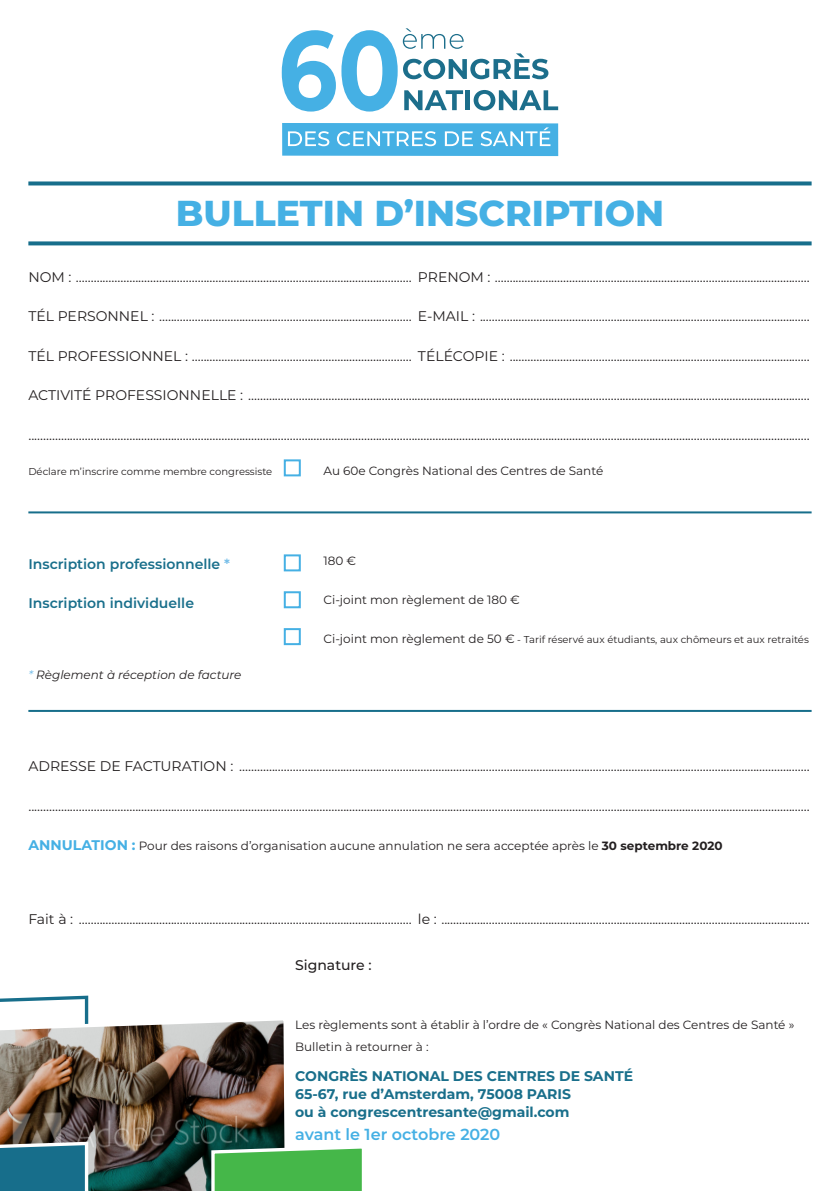
<style>
.page{position:relative;width:840px;height:1191px;background:#fff}
.page>*{position:absolute;margin:0;border:0;box-sizing:border-box;transform-origin:0 0}
.t1{font:800 36px "Montserrat";color:#45b0e4}
.t2{font:600 16px "Montserrat";color:#45b0e4}
.t3{font:14px "Montserrat";color:#231f20}
.t4{font:700 14px "Montserrat";color:#196f8b}
.t5{font:600 14px "Montserrat";color:#196f8b}
.t6{font:500 14px "Montserrat";color:#231f20}
.t7{font:12px "Montserrat";color:#231f20}
.t8{font:italic 12px "Montserrat";color:#231f20}
.t9{font:10px "Montserrat";color:#231f20}
.s1{color:#72bce8}
.s2{font-size:12px}
.s3{font-weight:700;font-size:14px;color:#45b0e4}
.s4{font-weight:700}
</style>
<div class="page">
<svg style="left:28px;top:181px;width:783px;height:4px;background:#327f98"></svg>
<svg style="left:28px;top:241px;width:783px;height:4px;background:#2f7d97"></svg>
<hr style="left:28px;top:511px;width:783px;height:2px;background:#176e8b">
<hr style="left:28px;top:710px;width:783px;height:2px;background:#176e8b">
<div style="left:283px;top:554px;width:17px;height:17px;border:2px solid #45b0e4"></div>
<div style="left:283px;top:591px;width:17px;height:17px;border:2px solid #45b0e4"></div>
<div style="left:283px;top:459px;width:17px;height:17px;border:2px solid #45b0e4"></div>
<div style="left:283px;top:628px;width:17px;height:17px;border:2px solid #45b0e4"></div>
<div style="left:282px;top:123px;width:276px;height:33px;background:#45b0e4"></div>
<svg style="left:288px;top:131px;width:41px;height:15px"></svg>
<svg style="left:337px;top:131px;width:99px;height:15px"></svg>
<svg style="left:444px;top:131px;width:28px;height:15px"></svg>
<svg style="left:480px;top:127px;width:70px;height:19px"></svg>
<svg style="left:281px;top:28px;width:277px;height:84px"></svg>
<svg style="left:0;top:995px;width:89px;height:20px"></svg>
<img style="left:0;top:1015px;width:285px;height:176px">
<svg style="left:0;top:1139px;width:90px;height:52px;background:#34798f"></svg>
<svg style="left:209px;top:1143px;width:153px;height:48px;background:#57b65d"></svg>
<p class="t1" style="left:176px;top:186px;width:490px">BULLETIN D’INSCRIPTION</p>
<p class="t3" style="left:28px;top:267px;width:782px">NOM : ................................................................................................................. PRENOM : ..........................................................................................................</p>
<p class="t3" style="left:28px;top:307px;width:782px">TÉL PERSONNEL : ..................................................................................... E-MAIL : ...............................................................................................................</p>
<p class="t3" style="left:28px;top:346px;width:782px">TÉL PROFESSIONNEL : .......................................................................... TÉLÉCOPIE : .....................................................................................................</p>
<p class="t3" style="left:28px;top:386px;width:782px">ACTIVITÉ PROFESSIONNELLE : .............................................................................................................................................................................................</p>
<p class="t3" style="left:28px;top:425px;width:782px">.......................................................................................................................................................................................................................................................................</p>
<p class="t9" style="left:28px;top:465px;width:245px">Déclare m’inscrire comme membre congressiste</p>
<p class="t5" style="left:28px;top:554px;width:203px">Inscription professionnelle <span class="s1">*</span></p>
<p class="t5" style="left:28px;top:593px;width:167px">Inscription individuelle</p>
<p class="t8" style="left:28px;top:667px;width:214px"><span class="s1">*</span> Règlement à réception de facture</p>
<p class="t7" style="left:323px;top:463px;width:281px">Au 60e Congrès National des Centres de Santé</p>
<p class="t7" style="left:323px;top:553px;width:34px">180 €</p>
<p class="t7" style="left:323px;top:591px;width:198px">Ci-joint mon règlement de 180 €</p>
<p class="t9" style="left:323px;top:632px;width:486px"><span class="s2">Ci-joint mon règlement de 50 €</span> - Tarif réservé aux étudiants, aux chômeurs et aux retraités</p>
<p class="t3" style="left:28px;top:756px;width:782px">ADRESSE DE FACTURATION : ................................................................................................................................................................................................</p>
<p class="t3" style="left:28px;top:796px;width:782px">.......................................................................................................................................................................................................................................................................</p>
<p class="t7" style="left:28px;top:837px;width:695px"><span class="s3">ANNULATION :</span> Pour des raisons d’organisation aucune annulation ne sera acceptée après le <span class="s4">30 septembre 2020</span></p>
<p class="t3" style="left:28px;top:909px;width:782px">Fait à : ................................................................................................................ le : ............................................................................................................................</p>
<p class="t6" style="left:295px;top:955px;width:78px">Signature :</p>
<p class="t7" style="left:295px;top:1016px;width:500px">Les règlements sont à établir à l’ordre de « Congrès National des Centres de Santé »</p>
<p class="t7" style="left:295px;top:1038px;width:135px">Bulletin à retourner à :</p>
<p class="t4" style="left:295px;top:1065px;width:339px">CONGRÈS NATIONAL DES CENTRES DE SANTÉ</p>
<p class="t4" style="left:295px;top:1083px;width:277px">65-67, rue d’Amsterdam, 75008 PARIS</p>
<p class="t4" style="left:295px;top:1101px;width:276px">ou à congrescentresante@gmail.com</p>
<p class="t2" style="left:295px;top:1123px;width:207px">avant le 1er octobre 2020</p>
</div>
